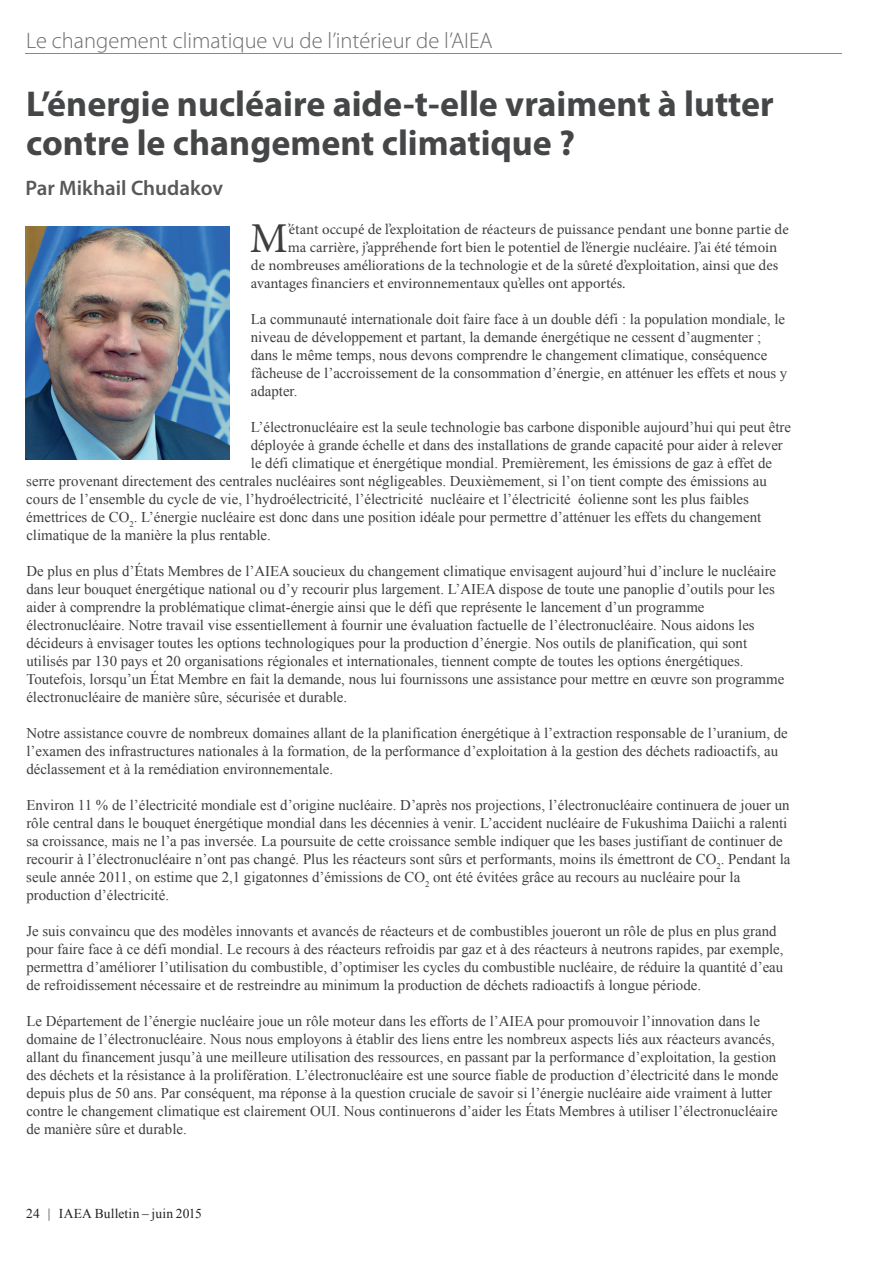
<style>
.page{position:relative;width:893px;height:1263px;background:#fff}
.page>*{position:absolute;margin:0;border:0;box-sizing:border-box;transform-origin:0 0}
.t1{font:42.6px "Minion Pro";color:#3e3e3f}
.t2{font:700 36px/39px "Myriad Pro";color:#454647}
.t3{font:300 22.5px "Myriad Pro";color:#6c6d70}
.t4{font:600 21px "Myriad Pro";color:#57585a}
.t5{font:14.85px/18px "Times New Roman";color:#3e3e3f}
.t6{font:14.85px "Minion Pro";color:#3e3e3f}
.t7{font:13.5px "Times New Roman";letter-spacing:.01em;color:#231f20}
</style>
<div class="page">
<hr style="left:25px;top:54px;width:817px;height:1px;background:#87898c">
<img style="left:26px;top:226px;width:204px;height:234px">
<h3 class="t3" style="left:26px;top:27px;width:468px">Le changement climatique vu de l’intérieur de l’AIEA</h3>
<h2 class="t2" style="left:26px;top:83px;width:749px">L’énergie nucléaire aide-t-elle vraiment à lutter contre le changement climatique ?</h2>
<h3 class="t4" style="left:25px;top:175px;width:199px">Par Mikhail Chudakov</h3>
<h1 class="t1" style="left:250px;top:210px;width:39px">M</h1>
<p class="t6" style="left:288px;top:219px;width:502px">’étant occupé de l’exploitation de réacteurs de puissance pendant une bonne partie de</p>
<p class="t6" style="left:288px;top:237px;width:491px">ma carrière, j’appréhende fort bien le potentiel de l’énergie nucléaire. J’ai été témoin</p>
<p class="t6" style="left:251px;top:255px;width:529px">de nombreuses améliorations de la technologie et de la sûreté d’exploitation, ainsi que des</p>
<p class="t6" style="left:251px;top:273px;width:376px">avantages financiers et environnementaux qu’elles ont apportés.</p>
<p class="t5" style="left:251px;top:310px;width:538px">La communauté internationale doit faire face à un double défi : la population mondiale, le niveau de développement et partant, la demande énergétique ne cessent d’augmenter ; dans le même temps, nous devons comprendre le changement climatique, conséquence fâcheuse de l’accroissement de la consommation d’énergie, en atténuer les effets et nous y adapter.</p>
<p class="t5" style="left:251px;top:418px;width:542px">L’électronucléaire est la seule technologie bas carbone disponible aujourd’hui qui peut être</p>
<p class="t5" style="left:251px;top:436px;width:533px">déployée à grande échelle et dans des installations de grande capacité pour aider à relever</p>
<p class="t5" style="left:251px;top:454px;width:523px">le défi climatique et énergétique mondial. Premièrement, les émissions de gaz à effet de</p>
<p class="t5" style="left:26px;top:472px;width:742px">serre provenant directement des centrales nucléaires sont négligeables. Deuxièmement, si l’on tient compte des émissions au</p>
<p class="t5" style="left:26px;top:490px;width:724px">cours de l’ensemble du cycle de vie, l’hydroélectricité, l’électricité nucléaire et l’électricité éolienne sont les plus faibles</p>
<p class="t5" style="left:26px;top:508px;width:736px">émettrices de CO<sub>2</sub>. L’énergie nucléaire est donc dans une position idéale pour permettre d’atténuer les effets du changement</p>
<p class="t5" style="left:26px;top:526px;width:246px">climatique de la manière la plus rentable.</p>
<p class="t5" style="left:26px;top:562px;width:759px">De plus en plus d’États Membres de l’AIEA soucieux du changement climatique envisagent aujourd’hui d’inclure le nucléaire dans leur bouquet énergétique national ou d’y recourir plus largement. L’AIEA dispose de toute une panoplie d’outils pour les aider à comprendre la problématique climat-énergie ainsi que le défi que représente le lancement d’un programme électronucléaire. Notre travail vise essentiellement à fournir une évaluation factuelle de l’électronucléaire. Nous aidons les décideurs à envisager toutes les options technologiques pour la production d’énergie. Nos outils de planification, qui sont utilisés par 130 pays et 20 organisations régionales et internationales, tiennent compte de toutes les options énergétiques.<br>Toutefois, lorsqu’un État Membre en fait la demande, nous lui fournissons une assistance pour mettre en œuvre son programme électronucléaire de manière sûre, sécurisée et durable.</p>
<p class="t5" style="left:26px;top:724px;width:763px">Notre assistance couvre de nombreux domaines allant de la planification énergétique à l’extraction responsable de l’uranium, de l’examen des infrastructures nationales à la formation, de la performance d’exploitation à la gestion des déchets radioactifs, au déclassement et à la remédiation environnementale.</p>
<p class="t5" style="left:26px;top:796px;width:765px">Environ 11 % de l’électricité mondiale est d’origine nucléaire. D’après nos projections, l’électronucléaire continuera de jouer un rôle central dans le bouquet énergétique mondial dans les décennies à venir. L’accident nucléaire de Fukushima Daiichi a ralenti sa croissance, mais ne l’a pas inversée. La poursuite de cette croissance semble indiquer que les bases justifiant de continuer de recourir à l’électronucléaire n’ont pas changé. Plus les réacteurs sont sûrs et performants, moins ils émettront de CO<sub>2</sub>. Pendant la seule année 2011, on estime que 2,1 gigatonnes d’émissions de CO<sub>2</sub> ont été évitées grâce au recours au nucléaire pour la production d’électricité.</p>
<p class="t5" style="left:26px;top:922px;width:759px">Je suis convaincu que des modèles innovants et avancés de réacteurs et de combustibles joueront un rôle de plus en plus grand pour faire face à ce défi mondial. Le recours à des réacteurs refroidis par gaz et à des réacteurs à neutrons rapides, par exemple, permettra d’améliorer l’utilisation du combustible, d’optimiser les cycles du combustible nucléaire, de réduire la quantité d’eau de refroidissement nécessaire et de restreindre au minimum la production de déchets radioactifs à longue période.</p>
<p class="t5" style="left:26px;top:1012px;width:754px">Le Département de l’énergie nucléaire joue un rôle moteur dans les efforts de l’AIEA pour promouvoir l’innovation dans le domaine de l’électronucléaire. Nous nous employons à établir des liens entre les nombreux aspects liés aux réacteurs avancés, allant du financement jusqu’à une meilleure utilisation des ressources, en passant par la performance d’exploitation, la gestion des déchets et la résistance à la prolifération. L’électronucléaire est une source fiable de production d’électricité dans le monde depuis plus de 50 ans. Par conséquent, ma réponse à la question cruciale de savoir si l’énergie nucléaire aide vraiment à lutter contre le changement climatique est clairement OUI. Nous continuerons d’aider les États Membres à utiliser l’électronucléaire de manière sûre et durable.</p>
<p class="t7" style="left:26px;top:1205px;width:177px">24 | IAEA Bulletin – juin 2015</p>
</div>
